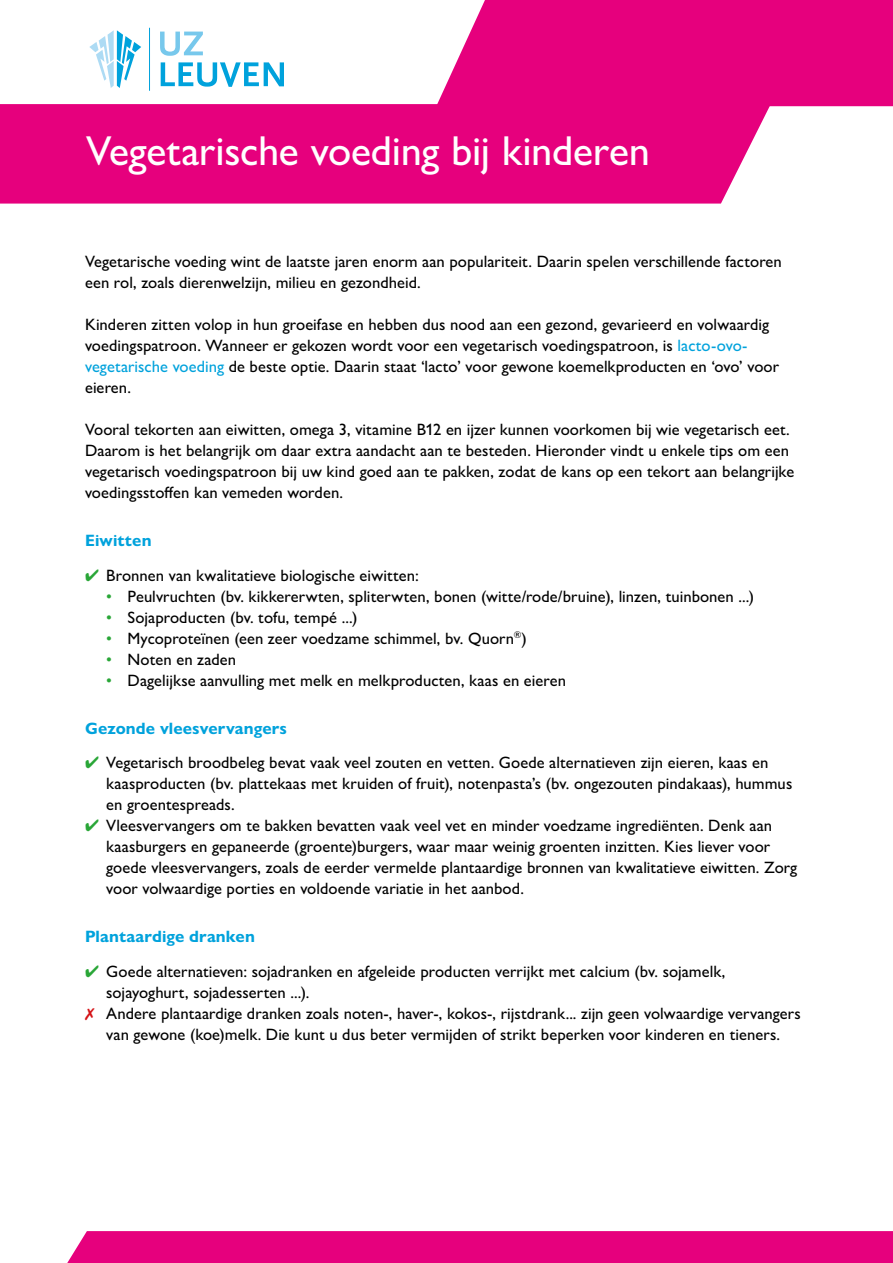
<style>
.page{position:relative;width:893px;height:1263px;background:#fff}
.page>*{position:absolute;margin:0;border:0;box-sizing:border-box;transform-origin:0 0}
.t1{font:500 42px "Gill Sans Nova";letter-spacing:-.005em;color:#fff}
.t2{font:500 16.5px/21px "Gill Sans Nova";letter-spacing:.005em;color:#000}
.t3{font:700 16.5px "Gill Sans Nova";letter-spacing:.01em;color:#00a2dc}
.s1{color:#00a2dc}
.s2{color:#29a637}
.s3{color:#d51317}
</style>
<div class="page">
<div style="left:437px;top:0;width:456px;height:106px;background:#e6007d"></div>
<div style="left:0;top:104px;width:771px;height:100px;background:#e6007d"></div>
<hr style="left:149px;top:28px;width:1px;height:63px;background:#00a2dc">
<svg style="left:160px;top:32px;width:43px;height:24px"></svg>
<svg style="left:161px;top:62px;width:123px;height:25px"></svg>
<svg style="left:89px;top:30px;width:52px;height:58px"></svg>
<div style="left:67px;top:1231px;width:826px;height:32px;background:#e6007d"></div>
<h1 class="t1" style="left:86px;top:125px;width:565px">Vegetarische voeding bij kinderen</h1>
<p class="t2" style="left:85px;top:251px;width:698px">Vegetarische voeding wint de laatste jaren enorm aan populariteit. Daarin spelen verschillende factoren een rol, zoals dierenwelzijn, milieu en gezondheid.</p>
<p class="t2" style="left:85px;top:314px;width:695px">Kinderen zitten volop in hun groeifase en hebben dus nood aan een gezond, gevarieerd en volwaardig voedingspatroon. Wanneer er gekozen wordt voor een vegetarisch voedingspatroon, is <span class="s1">lacto-ovo&shy;vegetarische voeding</span> de beste optie. Daarin staat ‘lacto’ voor gewone koemelkproducten en ‘ovo’ voor eieren.</p>
<p class="t2" style="left:85px;top:419px;width:711px">Vooral tekorten aan eiwitten, omega 3, vitamine B12 en ijzer kunnen voorkomen bij wie vegetarisch eet.<br>Daarom is het belangrijk om daar extra aandacht aan te besteden. Hieronder vindt u enkele tips om een vegetarisch voedingspatroon bij uw kind goed aan te pakken, zodat de kans op een tekort aan belangrijke voedingsstoffen kan vemeden worden.</p>
<p class="t3" style="left:85px;top:530px;width:68px">Eiwitten</p>
<p class="t2" style="left:85px;top:564px;width:335px"><span class="s2">✔</span> Bronnen van kwalitatieve biologische eiwitten:</p>
<p class="t2" style="left:106px;top:585px;width:649px"><span class="s2">•</span> Peulvruchten (bv. kikkererwten, spliterwten, bonen (witte/rode/bruine), linzen, tuinbonen ...)</p>
<p class="t2" style="left:106px;top:606px;width:253px"><span class="s2">•</span> Sojaproducten (bv. tofu, tempé ...)</p>
<p class="t2" style="left:106px;top:627px;width:422px"><span class="s2">•</span> Mycoproteïnen (een zeer voedzame schimmel, bv. Quorn<sup>®</sup>)</p>
<p class="t2" style="left:106px;top:648px;width:131px"><span class="s2">•</span> Noten en zaden</p>
<p class="t2" style="left:106px;top:669px;width:461px"><span class="s2">•</span> Dagelijkse aanvulling met melk en melkproducten, kaas en eieren</p>
<p class="t3" style="left:85px;top:718px;width:203px">Gezonde vleesvervangers</p>
<p class="t2" style="left:106px;top:752px;width:688px;text-indent:-21px"><span class="s2">✔</span> Vegetarisch broodbeleg bevat vaak veel zouten en vetten. Goede alternatieven zijn eieren, kaas en kaasproducten (bv. plattekaas met kruiden of fruit), notenpasta’s (bv. ongezouten pindakaas), hummus en groentespreads.</p>
<p class="t2" style="left:106px;top:815px;width:693px;text-indent:-21px"><span class="s2">✔</span> Vleesvervangers om te bakken bevatten vaak veel vet en minder voedzame ingrediënten. Denk aan kaasburgers en gepaneerde (groente)burgers, waar maar weinig groenten inzitten. Kies liever voor goede vleesvervangers, zoals de eerder vermelde plantaardige bronnen van kwalitatieve eiwitten. Zorg voor volwaardige porties en voldoende variatie in het aanbod.</p>
<p class="t3" style="left:85px;top:926px;width:171px">Plantaardige dranken</p>
<p class="t2" style="left:85px;top:960px;width:642px"><span class="s2">✔</span> Goede alternatieven: sojadranken en afgeleide producten verrijkt met calcium (bv. sojamelk,</p>
<p class="t2" style="left:106px;top:981px;width:205px">sojayoghurt, sojadesserten ...).</p>
<p class="t2" style="left:85px;top:1002px;width:717px"><span class="s3">✗</span> Andere plantaardige dranken zoals noten-, haver-, kokos-, rijstdrank... zijn geen volwaardige vervangers</p>
<p class="t2" style="left:106px;top:1023px;width:675px">van gewone (koe)melk. Die kunt u dus beter vermijden of strikt beperken voor kinderen en tieners.</p>
</div>
